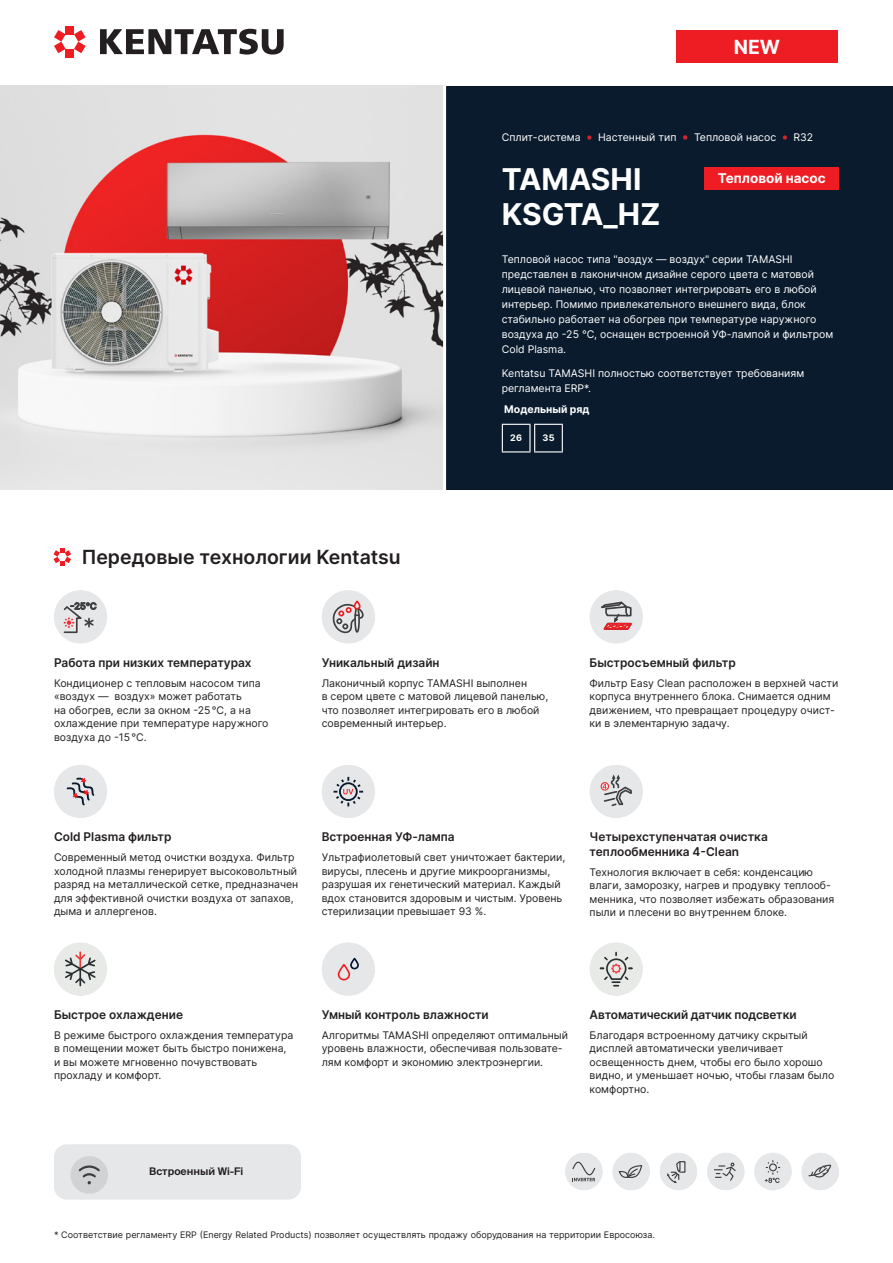
<style>
.page{position:relative;width:893px;height:1263px;background:#fff}
.page>*{position:absolute;margin:0;border:0;box-sizing:border-box;transform-origin:0 0}
.Заголовок_1{font:700 30px "Inter";color:#fff}
.Заголовок_2{font:600 19.5px "Inter";color:#231f20}
.NEW{font:700 19.5px "Inter";color:#fff}
.NEW-2{font:700 13.5px "Inter";color:#fff}
.Заголовок_3{font:600 12px "Inter";color:#231f20}
.Text_технологии{font:10.5px/13.5px "Inter";color:#231f20}
.Текст_1__на_плашку___белый{font:10.5px/15px "Inter";color:#fff}
.Текст_2{font:10.5px "Inter";color:#fff}
.t1{font:600 10.5px "Suisse Intl";color:#231f20}
.Text_технологии-2{font:700 10.5px "Inter";color:#fff}
.t2{font:9px "Inter";color:#231f20}
.Технологии_заголовок{font:700 9px "Inter";color:#fff}
</style>
<div class="page">
<svg style="left:100px;top:29px;width:184px;height:26px"></svg>
<div style="left:66px;top:26px;width:8px;height:8px;background:#ee1d23"></div>
<div style="left:66px;top:49px;width:8px;height:8px;background:#ee1d23"></div>
<svg style="left:54px;top:30px;width:12px;height:23px"></svg>
<svg style="left:74px;top:30px;width:12px;height:23px"></svg>
<div style="left:54px;top:1144px;width:247px;height:55px;background:#e6e7e9;border-radius:13px"></div>
<div style="left:70px;top:1156px;width:38px;height:38px;background:#d1d2d4;border-radius:50%"></div>
<svg style="left:79px;top:1165px;width:21px;height:20px"></svg>
<div style="left:444px;top:86px;width:449px;height:404px;background:#0a1b2e"></div>
<svg style="left:53px;top:548px;width:18px;height:17px"></svg>
<div style="left:54px;top:590px;width:53px;height:53px;background:#e6e7e9;border-radius:50%"></div>
<svg style="left:63px;top:602px;width:33px;height:32px"></svg>
<div style="left:54px;top:765px;width:53px;height:53px;background:#e6e7e9;border-radius:50%"></div>
<svg style="left:67px;top:777px;width:27px;height:28px"></svg>
<div style="left:54px;top:942px;width:53px;height:54px;background:#e8eae8;border-radius:50%"></div>
<svg style="left:65px;top:951px;width:31px;height:35px"></svg>
<div style="left:322px;top:765px;width:53px;height:53px;background:#e6e7e9;border-radius:50%"></div>
<svg style="left:334px;top:777px;width:29px;height:29px"></svg>
<div style="left:322px;top:942px;width:53px;height:54px;background:#e6e7e9;border-radius:50%"></div>
<svg style="left:338px;top:958px;width:21px;height:22px"></svg>
<div style="left:590px;top:590px;width:53px;height:53px;background:#e6e7e9;border-radius:50%"></div>
<svg style="left:601px;top:601px;width:31px;height:29px"></svg>
<div style="left:322px;top:590px;width:53px;height:53px;background:#e6e7e9;border-radius:50%"></div>
<svg style="left:332px;top:600px;width:32px;height:34px"></svg>
<div style="left:590px;top:942px;width:53px;height:54px;background:#e8eae8;border-radius:50%"></div>
<svg style="left:601px;top:952px;width:31px;height:34px"></svg>
<svg style="left:587px;top:135px;width:4px;height:5px"></svg>
<svg style="left:683px;top:135px;width:4px;height:5px"></svg>
<svg style="left:783px;top:135px;width:4px;height:5px"></svg>
<svg style="left:502px;top:424px;width:61px;height:28px"></svg>
<img style="left:0;top:86px;width:443px;height:404px">
<div style="left:590px;top:765px;width:53px;height:53px;background:#e6e7e9;border-radius:50%"></div>
<div style="left:601px;top:782px;width:8px;height:9px;border:1px solid #ee2e33;border-radius:50%"></div>
<svg style="left:602px;top:774px;width:30px;height:44px"></svg>
<div style="left:705px;top:167px;width:134px;height:22px;background:#ee1d23"></div>
<hr style="left:443px;top:85px;width:3px;height:405px;background:#fff">
<div style="left:565px;top:1153px;width:38px;height:37px;background:#e6e7e9;border-radius:50%"></div>
<svg style="left:572px;top:1161px;width:24px;height:20px"></svg>
<div style="left:612px;top:1153px;width:38px;height:37px;background:#e6e7e9;border-radius:50%"></div>
<svg style="left:618px;top:1165px;width:25px;height:13px"></svg>
<div style="left:660px;top:1153px;width:37px;height:37px;background:#e6e7e9;border-radius:50%"></div>
<svg style="left:667px;top:1161px;width:19px;height:23px"></svg>
<div style="left:707px;top:1153px;width:37px;height:37px;background:#e6e7e9;border-radius:50%"></div>
<svg style="left:714px;top:1162px;width:22px;height:19px"></svg>
<div style="left:801px;top:1153px;width:38px;height:37px;background:#e6e7e9;border-radius:50%"></div>
<svg style="left:808px;top:1164px;width:24px;height:14px"></svg>
<div style="left:754px;top:1153px;width:38px;height:37px;background:#e6e7e9;border-radius:50%"></div>
<svg style="left:765px;top:1161px;width:15px;height:22px"></svg>
<div style="left:676px;top:30px;width:162px;height:32px;background:#ee1d23"></div>
<p class="NEW" style="left:734px;top:33px;width:48px">NEW</p>
<p class="Текст_2" style="left:502px;top:129px;width:80px">Сплит-система</p>
<p class="Текст_2" style="left:598px;top:129px;width:80px">Настенный тип</p>
<p class="Текст_2" style="left:694px;top:129px;width:84px">Тепловой насос</p>
<p class="Текст_2" style="left:793px;top:129px;width:21px">R32</p>
<p class="Заголовок_1" style="left:502px;top:157px;width:141px">TAMASHI</p>
<p class="Заголовок_1" style="left:502px;top:192px;width:160px">KSGTA_HZ</p>
<p class="NEW-2" style="left:718px;top:168px;width:109px">Тепловой насос</p>
<p class="Текст_1__на_плашку___белый" style="left:502px;top:252px;width:333px">Тепловой насос типа "воздух — воздух" серии TAMASHI представлен в лаконичном дизайне серого цвета с матовой лицевой панелью, что позволяет интегрировать его в любой интерьер. Помимо привлекательного внешнего вида, блок стабильно работает на обогрев при температуре наружного воздуха до -25 °C, оснащен встроенной УФ-лампой и фильтром Cold Plasma.</p>
<p class="Текст_1__на_плашку___белый" style="left:502px;top:365px;width:304px">Kentatsu TAMASHI полностью соответствует требованиям регламента ERP*.</p>
<p class="Text_технологии-2" style="left:504px;top:402px;width:87px">Модельный ряд</p>
<p class="Технологии_заголовок" style="left:510px;top:431px;width:13px">26</p>
<p class="Технологии_заголовок" style="left:542px;top:431px;width:13px">35</p>
<p class="Заголовок_2" style="left:82px;top:542px;width:320px">Передовые технологии Kentatsu</p>
<p class="Заголовок_3" style="left:54px;top:654px;width:199px">Работа при низких температурах</p>
<p class="Text_технологии" style="left:54px;top:676px;width:216px">Кондиционер с тепловым насосом типа «воздух — воздух» может работать<br>на обогрев, если за окном -25°C, а на охлаждение при температуре наружного воздуха до -15°C.</p>
<p class="Заголовок_3" style="left:322px;top:654px;width:119px">Уникальный дизайн</p>
<p class="Text_технологии" style="left:322px;top:676px;width:228px">Лаконичный корпус TAMASHI выполнен<br>в сером цвете с матовой лицевой панелью, что позволяет интегрировать его в любой современный интерьер.</p>
<p class="Заголовок_3" style="left:590px;top:654px;width:148px">Быстросъемный фильтр</p>
<p class="Text_технологии" style="left:590px;top:676px;width:250px">Фильтр Easy Clean расположен в верхней части корпуса внутреннего блока. Снимается одним движением, что превращает процедуру очист&shy;ки в элементарную задачу.</p>
<p class="Заголовок_3" style="left:54px;top:828px;width:119px">Cold Plasma фильтр</p>
<p class="Text_технологии" style="left:54px;top:850px;width:246px">Современный метод очистки воздуха. Фильтр холодной плазмы генерирует высоковольтный разряд на металлической сетке, предназначен для эффективной очистки воздуха от запахов, дыма и аллергенов.</p>
<p class="Заголовок_3" style="left:322px;top:828px;width:135px">Встроенная УФ-лампа</p>
<p class="Text_технологии" style="left:322px;top:850px;width:245px">Ультрафиолетовый свет уничтожает бактерии, вирусы, плесень и другие микроорганизмы, разрушая их генетический материал. Каждый вдох становится здоровым и чистым. Уровень стерилизации превышает 93 %.</p>
<p class="Заголовок_3" style="left:590px;top:828px;width:180px">Четырехступенчатая очистка</p>
<p class="Заголовок_3" style="left:590px;top:843px;width:151px">теплообменника 4-Clean</p>
<p class="Text_технологии" style="left:590px;top:865px;width:225px">Технология включает в себя: конденсацию</p>
<p class="Text_технологии" style="left:590px;top:878px;width:246px">влаги, заморозку, нагрев и продувку теплооб&shy;менника, что позволяет избежать образования пыли и плесени во внутреннем блоке.</p>
<p class="Заголовок_3" style="left:54px;top:1006px;width:131px">Быстрое охлаждение</p>
<p class="Text_технологии" style="left:54px;top:1028px;width:241px">В режиме быстрого охлаждения температура в помещении может быть быстро понижена, и вы можете мгновенно почувствовать прохладу и комфорт.</p>
<p class="t1" style="left:149px;top:1165px;width:95px">Встроенный Wi-Fi</p>
<p class="Заголовок_3" style="left:322px;top:1006px;width:169px">Умный контроль влажности</p>
<p class="Text_технологии" style="left:322px;top:1028px;width:248px">Алгоритмы TAMASHI определяют оптимальный уровень влажности, обеспечивая пользовате&shy;лям комфорт и экономию электроэнергии.</p>
<p class="Заголовок_3" style="left:590px;top:1006px;width:208px">Автоматический датчик подсветки</p>
<p class="Text_технологии" style="left:590px;top:1028px;width:246px">Благодаря встроенному датчику скрытый дисплей автоматически увеличивает освещенность днем, чтобы его было хорошо видно, и уменьшает ночью, чтобы глазам было комфортно.</p>
<p class="t2" style="left:54px;top:1228px;width:602px">* Соответствие регламенту ERP (Energy Related Products) позволяет осуществлять продажу оборудования на территории Евросоюза.</p>
</div>
